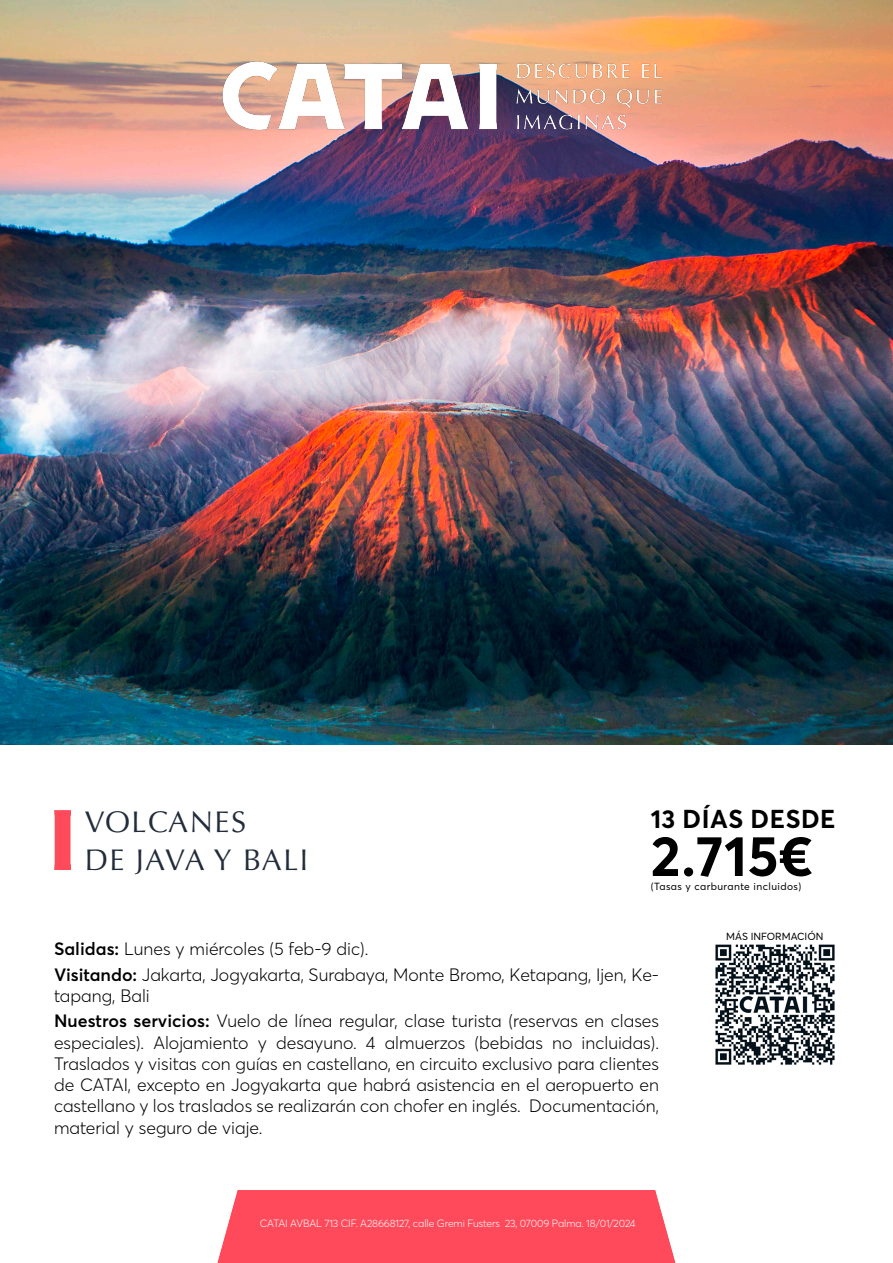
<style>
.page{position:relative;width:893px;height:1263px;background:#fff}
.page>*{position:absolute;margin:0;border:0;box-sizing:border-box;transform-origin:0 0}
.t1{font:700 56.25px "Averta";color:#000}
.t2{font:30px/37.8px "Optima LT Pro";letter-spacing:.05em;color:#222c3a}
.t3{font:700 25.5px "Averta";letter-spacing:.02em;color:#000}
.t4{font:300 17.7px/21.3px "Averta";color:#000}
.t5{font:300 10.5px "Averta";letter-spacing:-.01em;color:#fff}
.t6{font:10.2px "Averta";letter-spacing:.04em;color:#000}
.t7{font:10.2px "Averta";color:#000}
.s1{font-weight:600}
</style>
<div class="page">
<img style="left:0;top:0;width:893px;height:744px">
<div style="left:217px;top:1190px;width:459px;height:73px;background:#ff4a5b"></div>
<img style="left:715px;top:944px;width:120px;height:121px">
<img style="left:54px;top:810px;width:16px;height:59px">
<img style="left:214px;top:49px;width:465px;height:92px">
<p class="t2" style="left:85px;top:803px;width:225px">VOLCANES<br>DE JAVA Y BALI</p>
<p class="t3" style="left:651px;top:801px;width:186px">13 DÍAS DESDE</p>
<p class="t1" style="left:651px;top:816px;width:164px">2.715€</p>
<p class="t6" style="left:651px;top:879px;width:152px">(Tasas y carburante incluidos)</p>
<p class="t4" style="left:54px;top:938px;width:316px"><span class="s1">Salidas:</span> Lunes y miércoles (5 feb-9 dic).</p>
<p class="t4" style="left:54px;top:963px;width:607px"><span class="s1">Visitando:</span> Jakarta, Jogyakarta, Surabaya, Monte Bromo, Ketapang, Ijen, Ke&shy;tapang, Bali</p>
<p class="t4" style="left:54px;top:1010px;width:607px;text-align:justify"><span class="s1">Nuestros servicios:</span> Vuelo de línea regular, clase turista (reservas en clases especiales). Alojamiento y desayuno. 4 almuerzos (bebidas no incluidas).<br>Traslados y visitas con guías en castellano, en circuito exclusivo para clientes de CATAI, excepto en Jogyakarta que habrá asistencia en el aeropuerto en castellano y los traslados se realizarán con chofer en inglés. Documentación, material y seguro de viaje.</p>
<p class="t5" style="left:260px;top:1216px;width:377px">CATAI AVBAL 713 CIF. A28668127, calle Gremi Fusters 23, 07009 Palma. 18/01/2024</p>
<p class="t7" style="left:726px;top:930px;width:99px">MÁS INFORMACIÓN</p>
</div>
